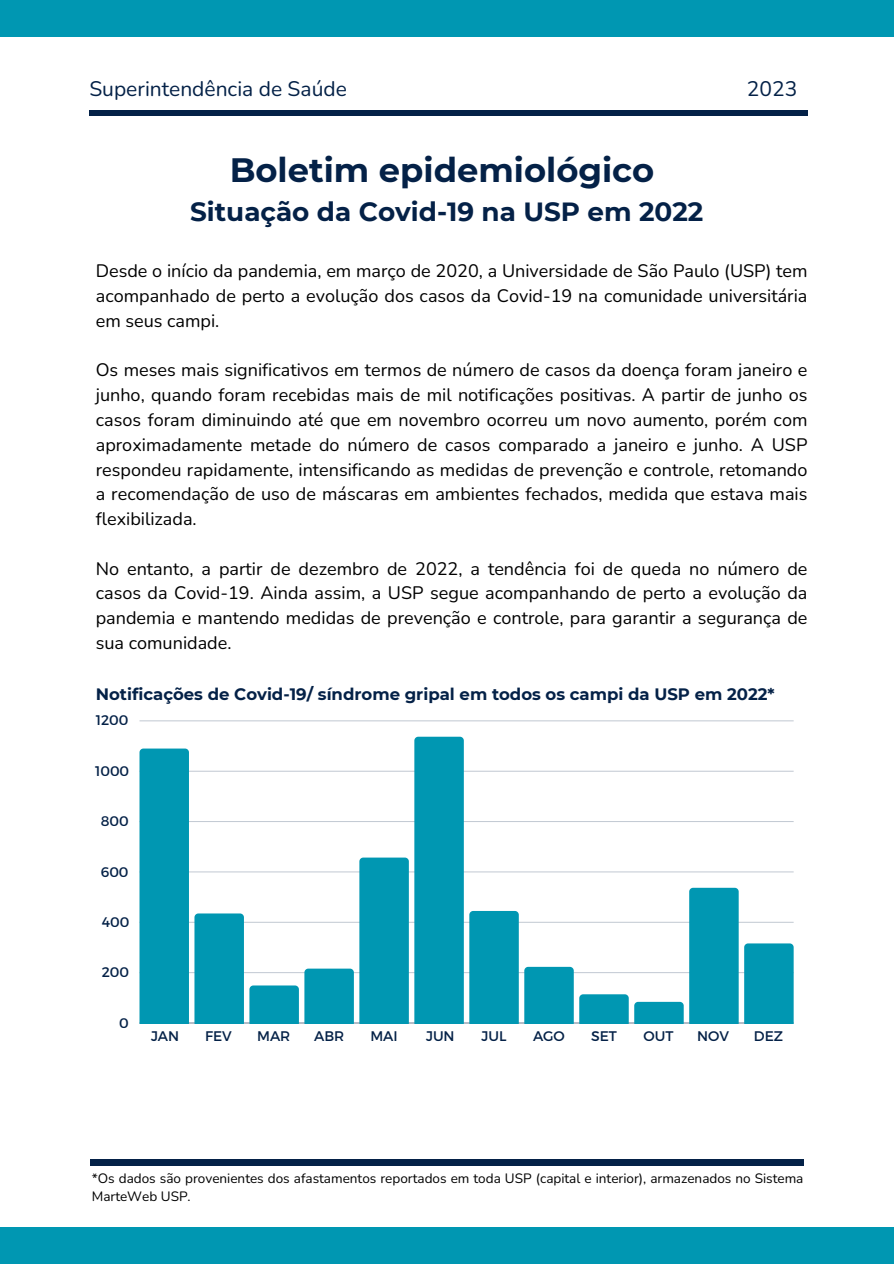
<style>
.page{position:relative;width:894px;height:1264px;background:#fff}
.page>*{position:absolute;margin:0;border:0;box-sizing:border-box;transform-origin:0 0}
.t1{font:700 33.75px "Montserrat";color:#042147}
.t2{font:700 26.25px "Montserrat";color:#042147}
.t3{font:21px "Nunito";color:#042147}
.t4{font:18px/24.8px "Nunito";color:#000;text-align:justify}
.t5{font:700 16.5px "Montserrat";color:#042147}
.t6{font:13.95px "Montserrat";color:#042147}
.t7{font:13.5px/18px "Nunito";color:#000}
</style>
<div class="page">
<div style="left:90px;top:1159px;width:713px;height:6px;background:#042147"></div>
<div style="left:0;top:0;width:893px;height:36px;background:#0097b2"></div>
<div style="left:0;top:1227px;width:893px;height:36px;background:#0097b2"></div>
<div style="left:89px;top:110px;width:718px;height:6px;background:#042147"></div>
<hr style="left:139px;top:1022px;width:654px;height:1px;background:#042147;opacity:.6">
<hr style="left:139px;top:972px;width:654px;height:1px;background:#c9cfd8">
<hr style="left:139px;top:921px;width:654px;height:1px;background:#f2f3f5">
<hr style="left:139px;top:871px;width:654px;height:1px;background:#dbdfe5">
<hr style="left:139px;top:821px;width:654px;height:1px;background:#c4cbd4">
<hr style="left:139px;top:770px;width:654px;height:1px;background:#edeff2">
<hr style="left:139px;top:720px;width:654px;height:1px;background:#d6dbe1">
<svg style="left:139px;top:736px;width:324px;height:287px"></svg>
<div style="left:469px;top:911px;width:49px;height:112px;background:#0097b2"></div>
<div style="left:524px;top:966px;width:49px;height:57px;background:#0097b2"></div>
<svg style="left:579px;top:994px;width:49px;height:29px"></svg>
<svg style="left:634px;top:1001px;width:49px;height:22px"></svg>
<div style="left:689px;top:887px;width:49px;height:136px;background:#0097b2"></div>
<div style="left:744px;top:943px;width:49px;height:80px;background:#0097b2"></div>
<h2 class="t3" style="left:89px;top:75px;width:259px">Superintendência de Saúde</h2>
<h2 class="t3" style="left:746px;top:75px;width:52px">2023</h2>
<h4 class="t1" style="left:229px;top:149px;width:426px">Boletim epidemiológico</h4>
<h4 class="t2" style="left:190px;top:196px;width:514px">Situação da Covid-19 na USP em 2022</h4>
<h1 class="t4" style="left:96px;top:259px;width:713px">Desde o início da pandemia, em março de 2020, a Universidade de São Paulo (USP) tem acompanhado de perto a evolução dos casos da Covid-19 na comunidade universitária em seus campi.</h1>
<h4 class="t4" style="left:96px;top:358px;width:713px">Os meses mais significativos em termos de número de casos da doença foram janeiro e junho, quando foram recebidas mais de mil notificações positivas. A partir de junho os casos foram diminuindo até que em novembro ocorreu um novo aumento, porém com aproximadamente metade do número de casos comparado a janeiro e junho. A USP respondeu rapidamente, intensificando as medidas de prevenção e controle, retomando a recomendação de uso de máscaras em ambientes fechados, medida que estava mais flexibilizada.</h4>
<h4 class="t4" style="left:96px;top:556px;width:713px">No entanto, a partir de dezembro de 2022, a tendência foi de queda no número de casos da Covid-19. Ainda assim, a USP segue acompanhando de perto a evolução da pandemia e mantendo medidas de prevenção e controle, para garantir a segurança de sua comunidade.</h4>
<h3 class="t5" style="left:96px;top:684px;width:680px">Notificações de Covid-19/ síndrome gripal em todos os campi da USP em 2022*</h3>
<p class="t6" style="left:96px;top:711px;width:34px">1200</p>
<p class="t6" style="left:95px;top:761px;width:36px">1000</p>
<p class="t6" style="left:101px;top:812px;width:29px">800</p>
<p class="t6" style="left:101px;top:862px;width:29px">600</p>
<p class="t6" style="left:102px;top:912px;width:29px">400</p>
<p class="t6" style="left:102px;top:963px;width:29px">200</p>
<p class="t6" style="left:119px;top:1013px;width:11px">0</p>
<p class="t6" style="left:151px;top:1026px;width:29px">JAN</p>
<p class="t6" style="left:205px;top:1026px;width:28px">FEV</p>
<p class="t6" style="left:257px;top:1026px;width:35px">MAR</p>
<p class="t6" style="left:314px;top:1026px;width:32px">ABR</p>
<p class="t6" style="left:370px;top:1026px;width:29px">MAI</p>
<p class="t6" style="left:426px;top:1026px;width:30px">JUN</p>
<p class="t6" style="left:481px;top:1026px;width:27px">JUL</p>
<p class="t6" style="left:533px;top:1026px;width:33px">AGO</p>
<p class="t6" style="left:591px;top:1026px;width:27px">SET</p>
<p class="t6" style="left:643px;top:1026px;width:31px">OUT</p>
<p class="t6" style="left:697px;top:1026px;width:33px">NOV</p>
<p class="t6" style="left:753px;top:1026px;width:31px">DEZ</p>
<p class="t7" style="left:92px;top:1169px;width:713px">*Os dados são provenientes dos afastamentos reportados em toda USP (capital e interior), armazenados no Sistema<br>MarteWeb USP.</p>
</div>
